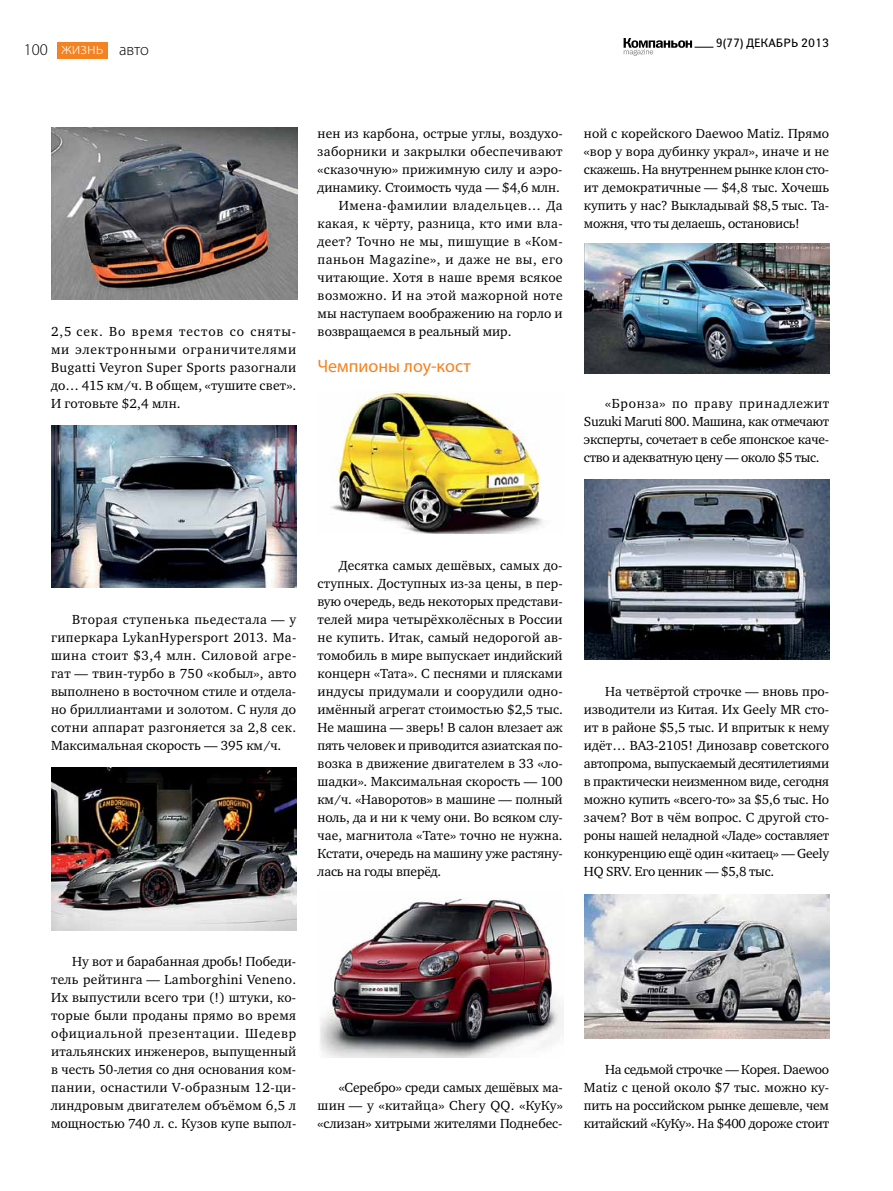
<style>
.page{position:relative;width:893px;height:1191px;background:#fff}
.page>*{position:absolute;margin:0;border:0;box-sizing:border-box;transform-origin:0 0}
.t1{font:18px "Myriad Pro";color:#f58220}
.t2{font:300 16.5px "Myriad Pro";color:#000}
.t3{font:300 16.5px "Myriad Pro";color:#fff}
.t4{font:13.5px/18px "Charter ITC";letter-spacing:.005em;color:#000;text-align:justify}
.t5{font:13.5px "Charter ITC";letter-spacing:.025em;color:#000}
.t6{font:13.5px "Charter ITC";letter-spacing:.03em;color:#000}
.t7{font:13.5px "Charter ITC";letter-spacing:.035em;color:#000}
.t8{font:13.5px "Charter ITC";letter-spacing:.04em;color:#000}
.t9{font:12px "Yanus";color:#000}
</style>
<div class="page">
<svg style="left:624px;top:38px;width:89px;height:18px"></svg>
<div style="left:57px;top:42px;width:51px;height:17px;background:#f58220"></div>
<img style="left:51px;top:128px;width:246px;height:172px">
<img style="left:51px;top:426px;width:246px;height:162px">
<img style="left:51px;top:768px;width:246px;height:162px">
<img style="left:584px;top:894px;width:245px;height:144px">
<img style="left:584px;top:243px;width:245px;height:130px">
<img style="left:584px;top:480px;width:245px;height:180px">
<img style="left:330px;top:392px;width:213px;height:141px">
<img style="left:320px;top:898px;width:243px;height:159px">
<p class="t2" style="left:24px;top:40px;width:26px">100</p>
<p class="t3" style="left:62px;top:39px;width:43px">жизнь</p>
<p class="t2" style="left:119px;top:40px;width:31px">авто</p>
<p class="t9" style="left:716px;top:36px;width:115px">9(77) ДЕКАБРь 2013</p>
<p class="t4" style="left:51px;top:322px;width:247px">2,5 сек. Во время тестов со сняты&shy;ми электронными ограничителями Bugatti Veyron Super Sports разогнали до… 415 км/ч. В общем, «тушите свет».<br>И готовьте $2,4 млн.</p>
<p class="t4" style="left:318px;top:124px;width:247px">нен из карбона, острые углы, воздухо-</p>
<p class="t5" style="left:318px;top:143px;width:247px">заборники и закрылки обеспечивают</p>
<p class="t4" style="left:318px;top:160px;width:247px">«сказочную» прижимную силу и аэро-</p>
<p class="t4" style="left:318px;top:178px;width:244px">динамику. Стоимость чуда — $4,6 млн.</p>
<p class="t8" style="left:339px;top:197px;width:225px">Имена-фамилии владельцев… Да</p>
<p class="t5" style="left:318px;top:215px;width:247px">какая, к чёрту, разница, кто ими вла-</p>
<p class="t6" style="left:318px;top:233px;width:247px">деет? Точно не мы, пишущие в «Ком-</p>
<p class="t7" style="left:318px;top:250px;width:247px">паньон Magazinе», и даже не вы, его</p>
<p class="t5" style="left:318px;top:268px;width:246px">читающие. Хотя в наше время всякое</p>
<p class="t6" style="left:318px;top:286px;width:247px">возможно. И на этой мажорной ноте</p>
<p class="t4" style="left:318px;top:304px;width:247px">мы наступаем воображению на горло и</p>
<p class="t4" style="left:318px;top:322px;width:195px">возвращаемся в реальный мир.</p>
<h1 class="t1" style="left:317px;top:355px;width:155px">Чемпионы лоу-кост</h1>
<p class="t4" style="left:584px;top:124px;width:247px">ной с корейского Daewoo Matiz. Прямо «вор у вора дубинку украл», иначе и не скажешь. На внутреннем рынке клон сто&shy;ит демократичные — $4,8 тыс. Хочешь купить у нас? Выкладывай $8,5 тыс. Та&shy;можня, что ты делаешь, остановись!</p>
<p class="t4" style="left:584px;top:394px;width:247px;text-indent:21px">«Бронза» по праву принадлежит Suzuki Maruti 800. Машина, как отмечают эксперты, сочетает в себе японское каче&shy;ство и адекватную цену — около $5 тыс.</p>
<p class="t4" style="left:51px;top:610px;width:247px;text-indent:21px">Вторая ступенька пьедестала — у гиперкара LykanHypersport 2013. Ма&shy;шина стоит $3,4 млн. Силовой агре&shy;гат — твин-турбо в 750 «кобыл», авто выполнено в восточном стиле и отдела&shy;но бриллиантами и золотом. С нуля до сотни аппарат разгоняется за 2,8 сек.<br>Максимальная скорость — 395 км/ч.</p>
<p class="t4" style="left:317px;top:556px;width:247px;text-indent:21px">Десятка самых дешёвых, самых до&shy;ступных. Доступных из-за цены, в пер&shy;вую очередь, ведь некоторых представи&shy;телей мира четырёхколёсных в России не купить. Итак, самый недорогой ав&shy;томобиль в мире выпускает индийский концерн «Тата». С песнями и плясками индусы придумали и соорудили одно&shy;имённый агрегат стоимостью $2,5 тыс.<br>Не машина — зверь! В салон влезает аж пять человек и приводится азиатская по&shy;возка в движение двигателем в 33 «ло&shy;шадки». Максимальная скорость — 100 км/ч. «Наворотов» в машине — полный ноль, да и ни к чему они. Во всяком слу&shy;чае, магнитола «Тате» точно не нужна.<br>Кстати, очередь на машину уже растяну&shy;лась на годы вперёд.</p>
<p class="t4" style="left:584px;top:682px;width:247px;text-indent:21px">На четвёртой строчке — вновь про&shy;изводители из Китая. Их Geely MR сто&shy;ит в районе $5,5 тыс. И впритык к нему идёт… ВАЗ-2105! Динозавр советского автопрома, выпускаемый десятилетиями в практически неизменном виде, сегодня можно купить «всего-то» за $5,6 тыс. Но зачем? Вот в чём вопрос. С другой сто&shy;роны нашей неладной «Ладе» составляет конкуренцию ещё один «китаец» — Geely HQ SRV. Его ценник — $5,8 тыс.</p>
<p class="t4" style="left:51px;top:952px;width:247px;text-indent:21px">Ну вот и барабанная дробь! Победи&shy;тель рейтинга — Lamborghini Veneno.<br>Их выпустили всего три (!) штуки, ко&shy;торые были проданы прямо во время официальной презентации. Шедевр итальянских инженеров, выпущенный в честь 50-летия со дня основания ком&shy;пании, оснастили V-образным 12-ци&shy;линдровым двигателем объёмом 6,5 л мощностью 740 л. с. Кузов купе выпол-</p>
<p class="t4" style="left:317px;top:1078px;width:247px;text-indent:21px">«Серебро» среди самых дешёвых ма&shy;шин — у «китайца» Chery QQ. «КуКу» «слизан» хитрыми жителями Поднебес-</p>
<p class="t4" style="left:584px;top:1060px;width:247px;text-indent:21px">На седьмой строчке — Корея. Daewoo Matiz с ценой около $7 тыс. можно ку&shy;пить на российском рынке дешевле, чем китайский «КуКу». На $400 дороже стоит</p>
</div>
